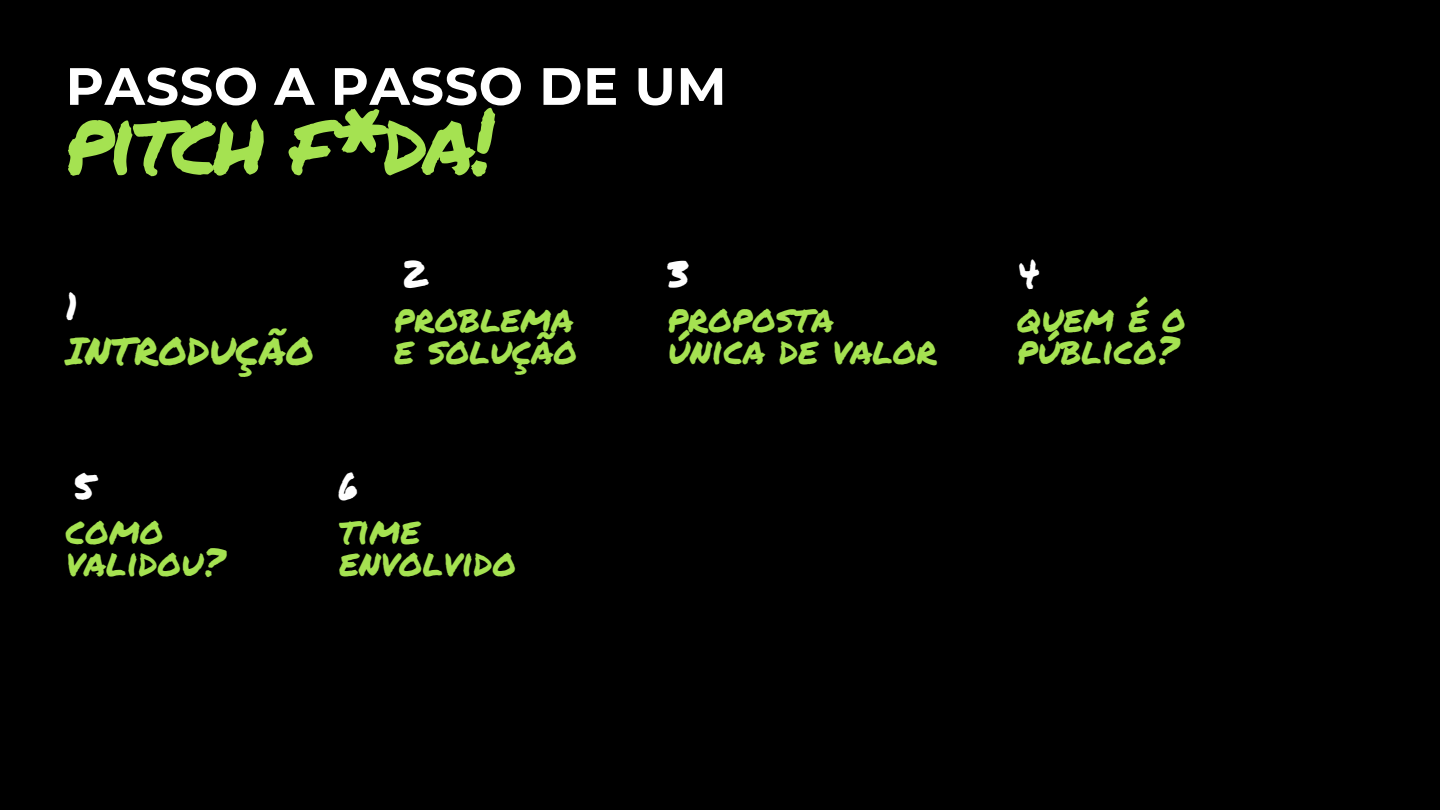
<style>
.page{position:relative;width:1440px;height:810px;background:#000}
.page>*{position:absolute;margin:0;border:0;box-sizing:border-box;transform-origin:0 0}
.t1{font:89.5px "Permanent Marker";letter-spacing:-.045em;color:#a5e251}
.t2{font:700 52.4px "Montserrat";letter-spacing:.015em;color:#fff}
.t3{font:38px "Permanent Marker";color:#a5e251}
.t4{font:38px "Permanent Marker";color:#fefefe}
</style>
<div class="page">
<h1 class="t2" style="left:66px;top:54px;width:662px">PASSO A PASSO DE UM</h1>
<h2 class="t1" style="left:66px;top:75px;width:430px">pitch f*da!</h2>
<p class="t4" style="left:66px;top:278px;width:14px">1</p>
<p class="t3" style="left:66px;top:323px;width:250px">INTRODUÇÃO</p>
<p class="t4" style="left:402px;top:246px;width:26px">2</p>
<p class="t4" style="left:668px;top:246px;width:23px">3</p>
<p class="t4" style="left:1018px;top:246px;width:24px">4</p>
<h3 class="t3" style="left:394px;top:290px;width:181px">problema</h3>
<p class="t3" style="left:394px;top:322px;width:185px">e solução</p>
<p class="t3" style="left:668px;top:290px;width:168px">proposta</p>
<p class="t3" style="left:668px;top:322px;width:271px">única de valor</p>
<p class="t3" style="left:1018px;top:290px;width:170px">quem é o</p>
<p class="t3" style="left:1018px;top:322px;width:162px">público?</p>
<p class="t4" style="left:73px;top:458px;width:24px">5</p>
<p class="t4" style="left:339px;top:458px;width:20px">6</p>
<p class="t3" style="left:66px;top:502px;width:100px">como</p>
<p class="t3" style="left:66px;top:534px;width:160px">validou?</p>
<p class="t3" style="left:339px;top:502px;width:83px">time</p>
<p class="t3" style="left:339px;top:534px;width:179px">envolvido</p>
</div>
